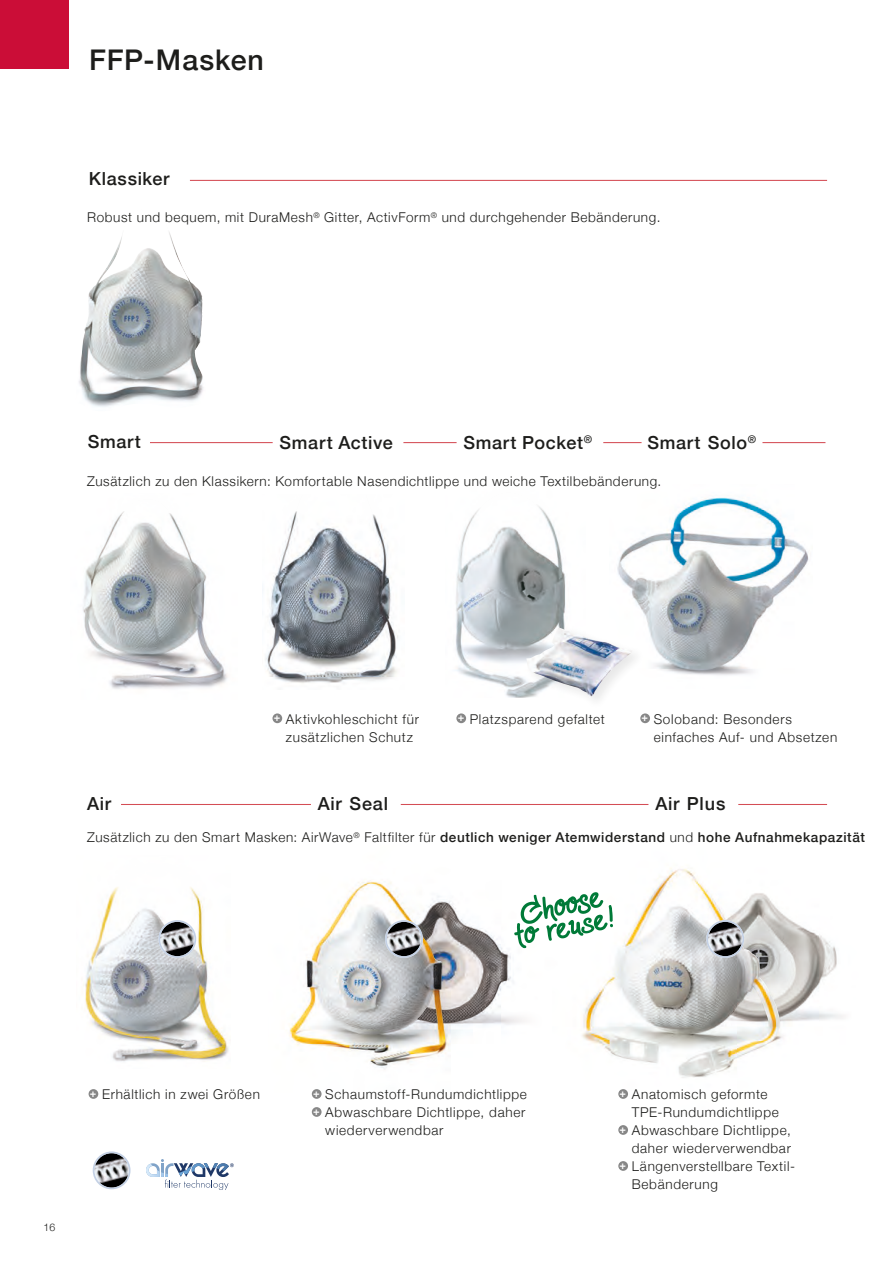
<style>
.page{position:relative;width:893px;height:1263px;background:#fff}
.page>*{position:absolute;margin:0;border:0;box-sizing:border-box;transform-origin:0 0}
.t1{font:500 28.5px "Helvetica Neue";letter-spacing:.035em;color:#1d1d1b}
.t2{font:500 18px "Helvetica Neue";letter-spacing:.04em;color:#1d1d1b}
.t3{font:300 13.5px/18px "Helvetica Neue";letter-spacing:.05em;color:#1d1d1b;text-align:center}
.t4{font:300 10.5px "Helvetica Neue";color:#1d1d1b}
.s1{font-weight:500}
</style>
<div class="page">
<img style="left:83px;top:887px;width:146px;height:175px">
<img style="left:665px;top:497px;width:144px;height:178px">
<img style="left:617px;top:499px;width:191px;height:171px">
<img style="left:79px;top:232px;width:124px;height:175px">
<hr style="left:83px;top:180px;width:744px;height:1px;background:#d44d55">
<hr style="left:81px;top:442px;width:744px;height:1px;background:#d44d55">
<div style="left:80px;top:169px;width:110px;height:22px;background:#fff;border-radius:4px"></div>
<div style="left:80px;top:432px;width:70px;height:21px;background:#fff;border-radius:4px"></div>
<div style="left:457px;top:432px;width:146px;height:21px;background:#fff;border-radius:4px"></div>
<div style="left:642px;top:432px;width:120px;height:21px;background:#fff;border-radius:4px"></div>
<div style="left:0;top:0;width:68px;height:68px;background:#cb0d37"></div>
<img style="left:456px;top:506px;width:110px;height:192px">
<img style="left:456px;top:506px;width:51px;height:136px">
<div style="left:524px;top:625px;width:122px;height:86px;background:#fff"></div>
<img style="left:526px;top:627px;width:107px;height:72px">
<img style="left:83px;top:599px;width:145px;height:90px">
<img style="left:84px;top:511px;width:140px;height:172px">
<hr style="left:83px;top:804px;width:744px;height:1px;background:#d44d55">
<div style="left:648px;top:794px;width:90px;height:20px;background:#fff;border-radius:4px"></div>
<div style="left:311px;top:794px;width:90px;height:20px;background:#fff;border-radius:4px"></div>
<div style="left:80px;top:794px;width:41px;height:20px;background:#fff;border-radius:4px"></div>
<div style="left:273px;top:432px;width:130px;height:21px;background:#fff;border-radius:4px"></div>
<img style="left:265px;top:538px;width:133px;height:145px">
<img style="left:268px;top:511px;width:115px;height:167px">
<img style="left:94px;top:1152px;width:36px;height:36px;border-radius:18px">
<div style="left:93px;top:1151px;width:38px;height:38px;border:2px solid #b6c6df;border-radius:50%"></div>
<img style="left:159px;top:921px;width:36px;height:36px;border-radius:18px">
<div style="left:158px;top:920px;width:38px;height:38px;border:2px solid #b6c6df;border-radius:50%"></div>
<svg style="left:146px;top:1159px;width:88px;height:31px"></svg>
<img style="left:472px;top:948px;width:53px;height:77px">
<img style="left:472px;top:927px;width:35px;height:95px">
<img style="left:289px;top:881px;width:183px;height:211px">
<img style="left:291px;top:886px;width:72px;height:158px">
<img style="left:823px;top:938px;width:13px;height:82px">
<img style="left:582px;top:868px;width:241px;height:231px">
<img style="left:583px;top:876px;width:187px;height:199px">
<svg style="left:514px;top:892px;width:99px;height:56px"></svg>
<img style="left:386px;top:921px;width:36px;height:36px;border-radius:18px">
<div style="left:385px;top:920px;width:38px;height:38px;border:2px solid #b6c6df;border-radius:50%"></div>
<img style="left:707px;top:921px;width:36px;height:36px;border-radius:18px">
<div style="left:706px;top:920px;width:38px;height:38px;border:2px solid #b6c6df;border-radius:50%"></div>
<div style="left:272px;top:713px;width:10px;height:10px;background:#878787;border-radius:50%"></div>
<div style="left:456px;top:713px;width:10px;height:10px;background:#878787;border-radius:50%"></div>
<div style="left:640px;top:713px;width:10px;height:10px;background:#878787;border-radius:50%"></div>
<div style="left:89px;top:1089px;width:9px;height:10px;background:#878787;border-radius:50%"></div>
<div style="left:618px;top:1089px;width:10px;height:10px;background:#878787;border-radius:50%"></div>
<div style="left:618px;top:1125px;width:10px;height:10px;background:#878787;border-radius:50%"></div>
<div style="left:618px;top:1161px;width:10px;height:10px;background:#878787;border-radius:50%"></div>
<div style="left:312px;top:1089px;width:10px;height:10px;background:#878787;border-radius:50%"></div>
<div style="left:312px;top:1107px;width:10px;height:10px;background:#878787;border-radius:50%"></div>
<h1 class="t1" style="left:89px;top:37px;width:176px">FFP-Masken</h1>
<h2 class="t2" style="left:89px;top:164px;width:82px">Klassiker</h2>
<p class="t3" style="left:87px;top:208px;width:575px">Robust und bequem, mit DuraMesh<sup>®</sup> Gitter, ActivForm<sup>®</sup> und durchgehender Bebänderung.</p>
<h2 class="t2" style="left:88px;top:428px;width:55px">Smart</h2>
<h2 class="t2" style="left:280px;top:428px;width:115px">Smart Active</h2>
<h2 class="t2" style="left:463px;top:428px;width:130px">Smart Pocket<sup>®</sup></h2>
<h2 class="t2" style="left:647px;top:428px;width:110px">Smart Solo<sup>®</sup></h2>
<p class="t3" style="left:87px;top:471px;width:576px">Zusätzlich zu den Klassikern: Komfortable Nasendichtlippe und weiche Textilbebänderung.</p>
<p class="t3" style="left:274px;top:709px;width:147px"><sup>+</sup> Aktivkohleschicht für zusätzlichen Schutz</p>
<p class="t3" style="left:458px;top:709px;width:149px"><sup>+</sup> Platzsparend gefaltet</p>
<p class="t3" style="left:654px;top:709px;width:185px;text-align:left;text-indent:-12px"><sup>+</sup> Soloband: Besonders einfaches Auf- und Absetzen</p>
<h2 class="t2" style="left:87px;top:789px;width:26px">Air</h2>
<h2 class="t2" style="left:318px;top:789px;width:72px">Air Seal</h2>
<h2 class="t2" style="left:655px;top:789px;width:71px">Air Plus</h2>
<p class="t3" style="left:87px;top:828px;width:779px">Zusätzlich zu den Smart Masken: AirWave<sup>®</sup> Faltfilter für <span class="s1">deutlich weniger Atemwiderstand</span> und <span class="s1">hohe Aufnahmekapazität</span></p>
<p class="t4" style="left:44px;top:1218px;width:13px">16</p>
<p class="t3" style="left:90px;top:1084px;width:172px"><sup>+</sup> Erhältlich in zwei Größen</p>
<p class="t3" style="left:620px;top:1084px;width:149px"><sup>+</sup> Anatomisch geformte</p>
<p class="t3" style="left:632px;top:1102px;width:149px">TPE-Rundumdichtlippe</p>
<p class="t3" style="left:620px;top:1120px;width:173px"><sup>+</sup> Abwaschbare Dichtlippe,</p>
<p class="t3" style="left:632px;top:1138px;width:161px">daher wiederverwendbar</p>
<p class="t3" style="left:620px;top:1156px;width:177px"><sup>+</sup> Längenverstellbare Textil-</p>
<p class="t3" style="left:632px;top:1174px;width:88px">Bebänderung</p>
<p class="t3" style="left:313px;top:1084px;width:215px"><sup>+</sup> Schaumstoff-Rundumdichtlippe</p>
<p class="t3" style="left:313px;top:1102px;width:214px"><sup>+</sup> Abwaschbare Dichtlippe, daher</p>
<p class="t3" style="left:325px;top:1120px;width:120px">wiederverwendbar</p>
</div>
